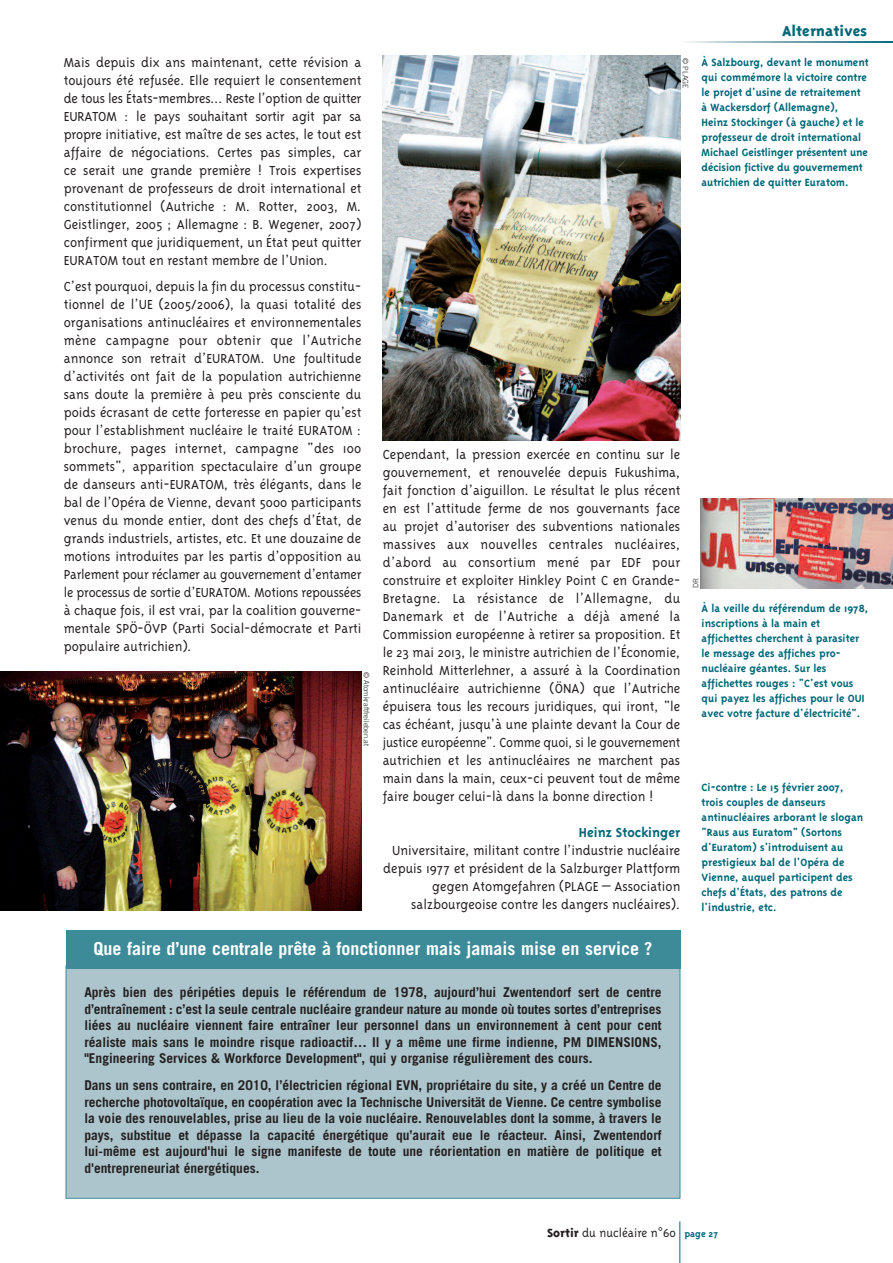
<style>
.page{position:relative;width:893px;height:1263px;background:#fff}
.page>*{position:absolute;margin:0;border:0;box-sizing:border-box;transform-origin:0 0}
.t1{font:700 18px "Trade Gothic LT Std";color:#fff}
.t2{font:800 16.5px "Triplex";color:#006877}
.t3{font:300 15px/18px "Triplex";color:#231f20;text-align:justify}
.t4{font:700 15px "Triplex";color:#006877}
.t5{font:700 13.5px/16.5px "Trade Gothic LT Std";color:#231f20;text-align:justify}
.t6{font:300 13.5px "Triplex";color:#231f20}
.t7{font:700 12px/15px "Triplex";color:#006877}
.t8{font:300 7.5px "Trade Gothic LT Std";color:#231f20}
.s1{font-weight:800}
.s2{font-family:"Arial Narrow";font-weight:400}
.s3{font-weight:700;font-size:10.5px;color:#006877}
</style>
<div class="page">
<svg style="left:687px;top:41px;width:206px;height:2px"></svg>
<hr style="left:679px;top:1221px;width:1px;height:42px;background:#006877">
<div style="left:66px;top:966px;width:614px;height:232px;background:#acc5cc"></div>
<div style="left:66px;top:930px;width:614px;height:39px;background:#3d8b99"></div>
<img style="left:0;top:671px;width:361px;height:239px">
<img style="left:383px;top:56px;width:297px;height:384px">
<img style="left:701px;top:498px;width:192px;height:91px">
<p class="t3" style="left:64px;top:53px;width:299px">Mais depuis dix ans maintenant, cette révision a toujours été refusée. Elle requiert le consentement de tous les États-membres... Reste l’option de quitter EURATOM : le pays souhaitant sortir agit par sa propre initiative, est maître de ses actes, le tout est affaire de négociations. Certes pas simples, car ce serait une grande première ! Trois expertises provenant de professeurs de droit international et constitutionnel (Autriche : M. Rotter, 2003, M.<br>Geistlinger, 2005 ; Allemagne : B. Wegener, 2007) confirment que juridiquement, un État peut quitter EURATOM tout en restant membre de l’Union.</p>
<p class="t3" style="left:64px;top:276px;width:299px">C’est pourquoi, depuis la fin du processus constitu&shy;tionnel de l’UE (2005/2006), la quasi totalité des organisations antinucléaires et environnementales mène campagne pour obtenir que l’Autriche annonce son retrait d’EURATOM. Une foultitude d’activités ont fait de la population autrichienne sans doute la première à peu près consciente du poids écrasant de cette forteresse en papier qu’est pour l’establishment nucléaire le traité EURATOM : brochure, pages internet, campagne "des 100 sommets", apparition spectaculaire d’un groupe de danseurs anti-EURATOM, très élégants, dans le bal de l’Opéra de Vienne, devant 5000 participants venus du monde entier, dont des chefs d’État, de grands industriels, artistes, etc. Et une douzaine de motions introduites par les partis d’opposition au Parlement pour réclamer au gouvernement d’entamer le processus de sortie d’EURATOM. Motions repoussées à chaque fois, il est vrai, par la coalition gouverne&shy;mentale SPÖ-ÖVP (Parti Social-démocrate et Parti populaire autrichien).</p>
<p class="t8" style="left:369px;top:672px;width:76px;rotate:90deg">© Atomkraftfreileben.at</p>
<p class="t8" style="left:688px;top:58px;width:32px;rotate:90deg">© PLAGE</p>
<p class="t2" style="left:782px;top:21px;width:87px">Alternatives</p>
<p class="t7" style="left:702px;top:54px;width:169px">À Salzbourg, devant le monument qui commémore la victoire contre le projet d'usine de retraitement à Wackersdorf (Allemagne),<br>Heinz Stockinger (à gauche) et le professeur de droit international Michael Geistlinger présentent une décision fictive du gouvernement autrichien de quitter Euratom.</p>
<p class="t3" style="left:383px;top:445px;width:299px">Cependant, la pression exercée en continu sur le gouvernement, et renouvelée depuis Fukushima, fait fonction d’aiguillon. Le résultat le plus récent en est l’attitude ferme de nos gouvernants face au projet d’autoriser des subventions nationales massives aux nouvelles centrales nucléaires, d’abord au consortium mené par EDF pour construire et exploiter Hinkley Point C en Grande-Bretagne. La résistance de l’Allemagne, du Danemark et de l’Autriche a déjà amené la Commission européenne à retirer sa proposition. Et le 23 mai 2013, le ministre autrichien de l’Économie, Reinhold Mitterlehner, a assuré à la Coordination antinucléaire autrichienne (ÖNA) que l’Autriche épuisera tous les recours juridiques, qui iront, "le cas échéant, jusqu’à une plainte devant la Cour de justice européenne". Comme quoi, si le gouvernement autrichien et les antinucléaires ne marchent pas main dans la main, ceux-ci peuvent tout de même faire bouger celui-là dans la bonne direction !</p>
<p class="t4" style="left:579px;top:823px;width:103px">Heinz Stockinger</p>
<p class="t3" style="left:383px;top:841px;width:299px;text-align:right">Universitaire, militant contre l’industrie nucléaire depuis 1977 et président de la Salzburger Plattform gegen Atomgefahren (PLAGE – Association salzbourgeoise contre les dangers nucléaires).</p>
<p class="t8" style="left:693px;top:588px;width:12px;rotate:-90deg">DR</p>
<p class="t7" style="left:702px;top:600px;width:168px">À la veille du référendum de 1978, inscriptions à la main et affichettes cherchent à parasiter le message des affiches pro&shy;nucléaire géantes. Sur les affichettes rouges : "C'est vous qui payez les affiches pour le OUI avec votre facture d'électricité".</p>
<p class="t7" style="left:702px;top:779px;width:163px">Ci-contre : Le 15 février 2007, trois couples de danseurs antinucléaires arborant le slogan "Raus aus Euratom" (Sortons d'Euratom) s'introduisent au prestigieux bal de l'Opéra de<br>Vienne, auquel participent des chefs d'États, des patrons de l'industrie, etc.</p>
<p class="t1" style="left:94px;top:942px;width:560px">Que faire d’une centrale prête à fonctionner mais jamais mise en service ?</p>
<p class="t5" style="left:84px;top:985px;width:579px">Après bien des péripéties depuis le référendum de 1978, aujourd’hui Zwentendorf sert de centre d’entraînement : c’est la seule centrale nucléaire grandeur nature au monde où toutes sortes d’entreprises liées au nucléaire viennent faire entraîner leur personnel dans un environnement à cent pour cent réaliste mais sans le moindre risque radioactif… Il y a même une firme indienne, PM DIMENSIONS, "Engineering Services &amp; Workforce Development", qui y organise régulièrement des cours.</p>
<p class="t5" style="left:84px;top:1078px;width:579px">Dans un sens contraire, en 2010, l’électricien régional EVN, propriétaire du site, y a créé un Centre de recherche photovoltaïque, en coopération avec la Technische Universität de Vienne. Ce centre symbolise la voie des renouvelables, prise au lieu de la voie nucléaire. Renouvelables dont la somme, à travers le pays, substitue et dépasse la capacité énergétique qu’aurait eue le réacteur. Ainsi, Zwentendorf lui-même est aujourd'hui le signe manifeste de toute une réorientation en matière de politique et d'entrepreneuriat énergétiques.</p>
<p class="t6" style="left:547px;top:1224px;width:173px"><span class="s1">Sortir</span> du nucléaire n<span class="s2">°</span>60 <span class="s3">page 27</span></p>
</div>
